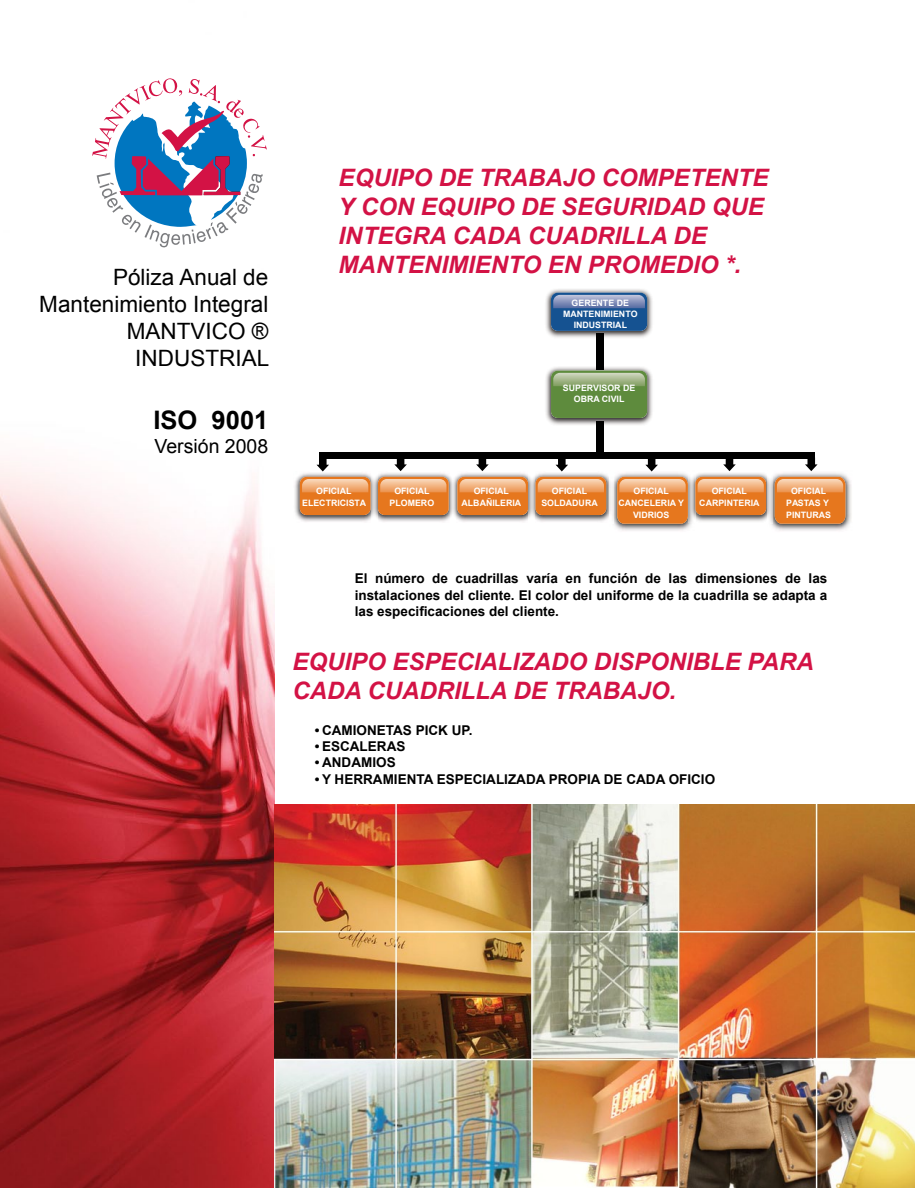
<style>
.page{position:relative;width:915px;height:1188px;background:#fff}
.page>*{position:absolute;margin:0;border:0;box-sizing:border-box;transform-origin:0 0}
.t1{font:700 25.5px "Arial";color:#000}
.t2{font:italic 700 24px/28.8px "Arial";color:#d31245}
.t3{font:22.5px/27px "Arial";color:#000;text-align:right}
.t4{font:19.5px "Arial";color:#000}
.t5{font:700 13.5px/16.2px "Arial";color:#000;text-align:justify}
.t6{font:700 8.85px/12.5px "Arial";color:#fff;text-align:center}
</style>
<div class="page">
<img style="left:0;top:461px;width:275px;height:727px">
<svg style="left:92px;top:78px;width:175px;height:170px"></svg>
<img style="left:546px;top:289px;width:106px;height:50px">
<div style="left:551px;top:293px;width:96px;height:38px;background:#155291;border-radius:7px"></div>
<svg style="left:553px;top:295px;width:91px;height:13px"></svg>
<img style="left:546px;top:365px;width:106px;height:61px">
<div style="left:551px;top:371px;width:96px;height:47px;background:#5e8b3d;border-radius:7px"></div>
<svg style="left:553px;top:373px;width:91px;height:13px"></svg>
<img style="left:294px;top:473px;width:77px;height:49px">
<div style="left:300px;top:477px;width:70px;height:38px;background:#e6771e;border-radius:7px"></div>
<svg style="left:302px;top:479px;width:66px;height:13px"></svg>
<img style="left:377px;top:473px;width:73px;height:49px">
<img style="left:371px;top:476px;width:6px;height:42px">
<div style="left:378px;top:477px;width:70px;height:38px;background:#e6771e;border-radius:7px"></div>
<svg style="left:380px;top:479px;width:66px;height:13px"></svg>
<img style="left:455px;top:473px;width:73px;height:49px">
<img style="left:450px;top:477px;width:5px;height:40px">
<div style="left:457px;top:477px;width:71px;height:38px;background:#e6771e;border-radius:7px"></div>
<svg style="left:459px;top:479px;width:66px;height:13px"></svg>
<img style="left:534px;top:473px;width:75px;height:49px">
<img style="left:528px;top:476px;width:6px;height:42px">
<div style="left:535px;top:477px;width:71px;height:38px;background:#e6771e;border-radius:7px"></div>
<svg style="left:537px;top:479px;width:66px;height:13px"></svg>
<img style="left:609px;top:475px;width:83px;height:56px">
<img style="left:688px;top:473px;width:79px;height:50px">
<div style="left:695px;top:477px;width:70px;height:38px;background:#e6771e;border-radius:7px"></div>
<svg style="left:697px;top:479px;width:66px;height:13px"></svg>
<img style="left:767px;top:471px;width:85px;height:60px">
<svg style="left:774px;top:477px;width:71px;height:47px;background:#e7883c"></svg>
<svg style="left:316px;top:459px;width:13px;height:13px"></svg>
<svg style="left:394px;top:459px;width:13px;height:12px"></svg>
<svg style="left:476px;top:459px;width:12px;height:12px"></svg>
<svg style="left:555px;top:459px;width:13px;height:13px"></svg>
<svg style="left:617px;top:459px;width:70px;height:65px"></svg>
<svg style="left:723px;top:459px;width:12px;height:12px"></svg>
<svg style="left:805px;top:458px;width:12px;height:13px"></svg>
<div style="left:319px;top:453px;width:495px;height:6px;background:#000"></div>
<div style="left:595px;top:421px;width:8px;height:37px;background:#000"></div>
<div style="left:595px;top:333px;width:8px;height:37px;background:#000"></div>
<img style="left:275px;top:805px;width:639px;height:383px">
<h3 class="t3" style="left:39px;top:264px;width:231px">Póliza Anual de<br>Mantenimiento Integral<br>MANTVICO ®<br>INDUSTRIAL</h3>
<h1 class="t1" style="left:153px;top:404px;width:116px">ISO 9001</h1>
<h3 class="t4" style="left:154px;top:433px;width:115px">Versión 2008</h3>
<h2 class="t2" style="left:338px;top:164px;width:431px">EQUIPO DE TRABAJO COMPETENTE<br>Y CON EQUIPO DE SEGURIDAD QUE<br>INTEGRA CADA CUADRILLA DE<br>MANTENIMIENTO EN PROMEDIO *.</h2>
<p class="t6" style="left:563px;top:298px;width:76px;line-height:10.5px">GERENTE DE<br>MANTENIMIENTO<br>INDUSTRIAL</p>
<p class="t6" style="left:562px;top:383px;width:74px;line-height:10.5px">SUPERVISOR DE<br>OBRA CIVIL</p>
<p class="t6" style="left:302px;top:484px;width:66px">OFICIAL<br>ELECTRICISTA</p>
<p class="t6" style="left:389px;top:484px;width:46px">OFICIAL<br>PLOMERO</p>
<p class="t6" style="left:461px;top:484px;width:61px">OFICIAL<br>ALBAÑILERIA</p>
<p class="t6" style="left:541px;top:484px;width:58px">OFICIAL<br>SOLDADURA</p>
<p class="t6" style="left:618px;top:484px;width:67px">OFICIAL<br>CANCELERIA Y<br>VIDRIOS</p>
<p class="t6" style="left:699px;top:484px;width:62px">OFICIAL<br>CARPINTERIA</p>
<p class="t6" style="left:785px;top:484px;width:46px">OFICIAL<br>PASTAS Y<br>PINTURAS</p>
<p class="t5" style="left:354px;top:571px;width:474px">El número de cuadrillas varía en función de las dimensiones de las instalaciones del cliente. El color del uniforme de la cuadrilla se adapta a las especificaciones del cliente.</p>
<h2 class="t2" style="left:292px;top:648px;width:522px">EQUIPO ESPECIALIZADO DISPONIBLE PARA<br>CADA CUADRILLA DE TRABAJO.</h2>
<p class="t5" style="left:315px;top:723px;width:159px">• CAMIONETAS PICK UP.</p>
<p class="t5" style="left:315px;top:739px;width:92px">• ESCALERAS</p>
<p class="t5" style="left:315px;top:755px;width:82px">• ANDAMIOS</p>
<p class="t5" style="left:315px;top:771px;width:402px">• Y HERRAMIENTA ESPECIALIZADA PROPIA DE CADA OFICIO</p>
</div>
